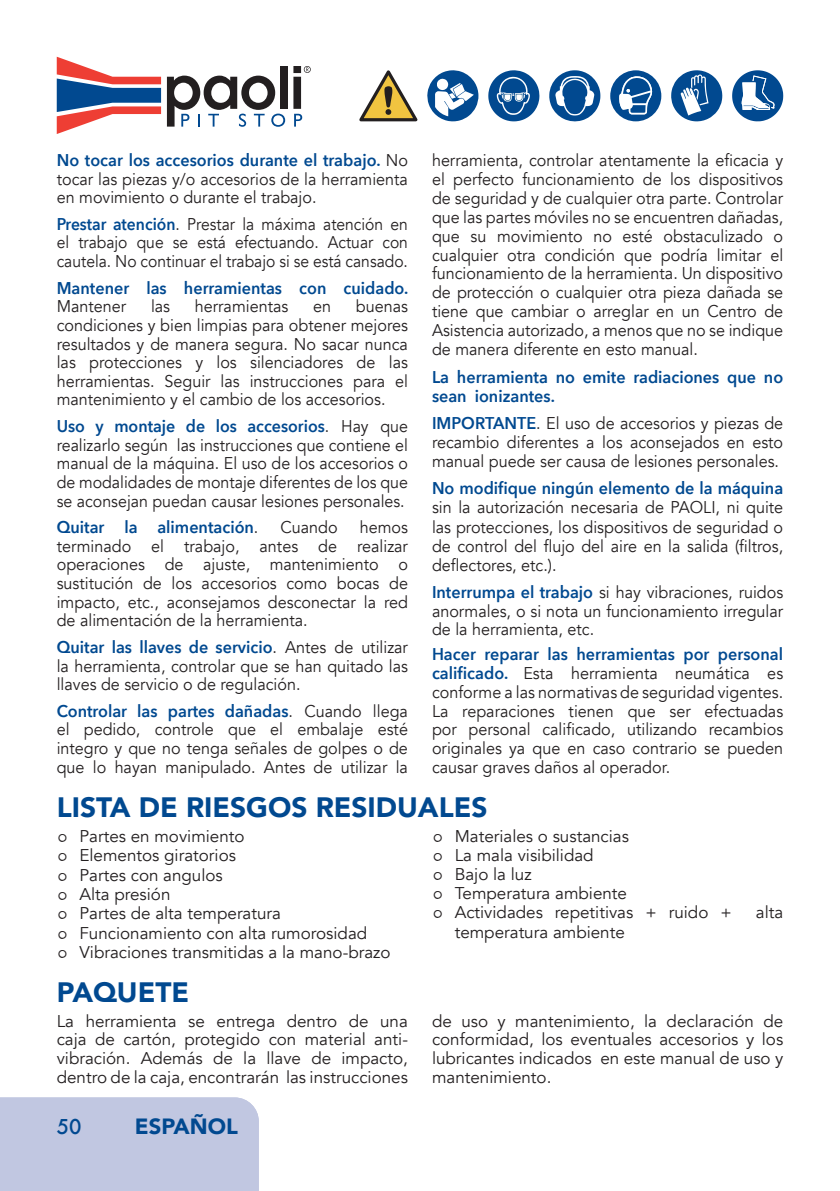
<style>
.page{position:relative;width:840px;height:1191px;background:#fff}
.page>*{position:absolute;margin:0;border:0;box-sizing:border-box;transform-origin:0 0}
.t1{font:900 28px "Avenir";color:#014990}
.corpo_del_testo{font:900 22px "Avenir";color:#014990}
.t2{font:500 20px "Futura";color:#014990}
.corpo_del_testo-2{font:17px/18.6px "Avenir";color:#231f20;text-align:justify;scale:.95 1}
.corpo_del_testo-3{font:17px/19.4px "Avenir";color:#231f20;text-align:justify}
.corpo_del_testo-4{font:17px/18.6px "Avenir";color:#231f20;text-align:justify;scale:.94 1}
.corpo_del_testo-5{font:17px/18.6px "Avenir";color:#231f20;text-align:justify;scale:.92 1}
.corpo_del_testo-6{font:600 17px/18.6px "Avenir Next";color:#014990;scale:.95 1}
.s1{font-family:"Avenir Next";font-weight:600;color:#014990}
.s2{font-family:"Avenir";font-weight:400;color:#231f20}
</style>
<div class="page">
<div style="left:0;top:1097px;width:259px;height:94px;background:#c1c7e1"></div>
<svg style="left:57px;top:57px;width:104px;height:77px"></svg>
<svg style="left:167px;top:76px;width:118px;height:51px"></svg>
<div style="left:279px;top:66px;width:8px;height:43px;background:#231f20"></div>
<svg style="left:293px;top:66px;width:17px;height:61px"></svg>
<svg style="left:427px;top:70px;width:51px;height:52px"></svg>
<svg style="left:488px;top:70px;width:51px;height:51px"></svg>
<svg style="left:549px;top:70px;width:51px;height:52px"></svg>
<svg style="left:732px;top:70px;width:50px;height:51px"></svg>
<svg style="left:671px;top:70px;width:51px;height:51px"></svg>
<svg style="left:359px;top:70px;width:59px;height:52px"></svg>
<svg style="left:610px;top:70px;width:51px;height:51px"></svg>
<p class="corpo_del_testo-2" style="left:57px;top:151px;width:371px"><span class="s1">No tocar los accesorios durante el trabajo.</span> No tocar las piezas y/o accesorios de la herramienta en movimiento o durante el trabajo.</p>
<p class="corpo_del_testo-5" style="left:57px;top:215px;width:383px"><span class="s1">Prestar atención</span>. Prestar la máxima atención en el trabajo que se está efectuando. Actuar con cautela. No continuar el trabajo si se está cansado.</p>
<p class="corpo_del_testo-6" style="left:57px;top:278px;width:371px">Mantener las herramientas con cuidado.<br><span class="s2">Mantener</span></p>
<p class="corpo_del_testo-2" style="left:57px;top:297px;width:371px;text-indent:299px">buenas condiciones y bien limpias para obtener mejores resultados y de manera segura. No sacar nunca las protecciones y los silenciadores de las herramientas. Seguir las instrucciones para el mantenimiento y el cambio de los accesorios.</p>
<p class="corpo_del_testo-4" style="left:57px;top:417px;width:375px"><span class="s1">Uso y montaje de los accesorios</span>. Hay que realizarlo según las instrucciones que contiene el manual de la máquina. El uso de los accesorios o de modalidades de montaje diferentes de los que se aconsejan puedan causar lesiones personales.</p>
<p class="corpo_del_testo-6" style="left:57px;top:517px;width:214px">Quitar la alimentación<span class="s2">.</span></p>
<p class="corpo_del_testo-2" style="left:280px;top:518px;width:62px">Cuando</p>
<p class="corpo_del_testo-2" style="left:151px;top:297px;width:22px">las</p>
<p class="corpo_del_testo-2" style="left:195px;top:297px;width:100px">herramientas</p>
<p class="corpo_del_testo-2" style="left:313px;top:297px;width:20px">en</p>
<p class="corpo_del_testo-2" style="left:57px;top:518px;width:371px;text-indent:303px">hemos terminado el trabajo, antes de realizar operaciones de ajuste, mantenimiento o sustitución de los accesorios como bocas de impacto, etc., aconsejamos desconectar la red de alimentación de la herramienta.</p>
<p class="corpo_del_testo-2" style="left:57px;top:638px;width:371px"><span class="s1">Quitar las llaves de servicio</span>. Antes de utilizar la herramienta, controlar que se han quitado las llaves de servicio o de regulación.</p>
<p class="corpo_del_testo-2" style="left:57px;top:702px;width:371px"><span class="s1">Controlar las partes dañadas</span>. Cuando llega el pedido, controle que el embalaje esté integro y que no tenga señales de golpes o de que lo hayan manipulado. Antes de utilizar la</p>
<p class="corpo_del_testo-2" style="left:432px;top:151px;width:371px">herramienta, controlar atentamente la eficacia y el perfecto funcionamiento de los dispositivos de seguridad y de cualquier otra parte. Controlar que las partes móviles no se encuentren dañadas, que su movimiento no esté obstaculizado o cualquier otra condición que podría limitar el funcionamiento de la herramienta. Un dispositivo de protección o cualquier otra pieza dañada se tiene que cambiar o arreglar en un Centro de Asistencia autorizado, a menos que no se indique de manera diferente en esto manual.</p>
<p class="corpo_del_testo-6" style="left:432px;top:367px;width:371px;line-height:19.2px">La herramienta no emite radiaciones que no sean ionizantes.</p>
<p class="corpo_del_testo-2" style="left:432px;top:414px;width:371px"><span class="s1">IMPORTANTE</span>. El uso de accesorios y piezas de recambio diferentes a los aconsejados en esto manual puede ser causa de lesiones personales.</p>
<p class="corpo_del_testo-2" style="left:432px;top:479px;width:371px;line-height:19.2px"><span class="s1">No modifique ningún elemento de la máquina </span>sin la autorización necesaria de PAOLI, ni quite las protecciones, los dispositivos de seguridad o de control del flujo del aire en la salida (filtros, deflectores, etc.).</p>
<p class="corpo_del_testo-2" style="left:432px;top:583px;width:371px"><span class="s1">Interrumpa el trabajo</span> si hay vibraciones, ruidos anormales, o si nota un funcionamiento irregular de la herramienta, etc.</p>
<p class="corpo_del_testo-2" style="left:432px;top:645px;width:371px"><span class="s1">Hacer reparar las herramientas por personal calificado.</span> Esta herramienta neumática es conforme a las normativas de seguridad vigentes.<br>La reparaciones tienen que ser efectuadas por personal calificado, utilizando recambios originales ya que en caso contrario se pueden causar graves daños al operador.</p>
<h1 class="t1" style="left:57px;top:783px;width:432px">LISTA DE RIESGOS RESIDUALES</h1>
<p class="corpo_del_testo-3" style="left:57px;top:826px;width:335px;text-align:left">⚪ Partes en movimiento<br>⚪ Elementos giratorios<br>⚪ Partes con angulos<br>⚪ Alta presión<br>⚪ Partes de alta temperatura<br>⚪ Funcionamiento con alta rumorosidad<br>⚪ Vibraciones transmitidas a la mano-brazo</p>
<h1 class="t1" style="left:57px;top:968px;width:134px">PAQUETE</h1>
<p class="corpo_del_testo-3" style="left:57px;top:1011px;width:352px;line-height:18.6px">La herramienta se entrega dentro de una caja de cartón, protegido con material anti&shy;vibración. Además de la llave de impacto, dentro de la caja, encontrarán las instrucciones</p>
<p class="corpo_del_testo" style="left:135px;top:1107px;width:105px">ESPAÑOL</p>
<p class="t2" style="left:57px;top:1113px;width:26px">50</p>
<p class="corpo_del_testo" style="left:134px;top:1107px;width:106px">ITALIANO</p>
<p class="corpo_del_testo-3" style="left:432px;top:826px;width:198px">⚪ Materiales o sustancias</p>
<p class="corpo_del_testo-3" style="left:432px;top:845px;width:163px">⚪ La mala visibilidad</p>
<p class="corpo_del_testo-3" style="left:432px;top:865px;width:101px">⚪ Bajo la luz</p>
<p class="corpo_del_testo-3" style="left:432px;top:884px;width:196px">⚪ Temperatura ambiente</p>
<p class="corpo_del_testo-3" style="left:432px;top:903px;width:301px">⚪ Actividades repetitivas + ruido +</p>
<p class="corpo_del_testo-3" style="left:755px;top:903px;width:29px">alta</p>
<p class="corpo_del_testo-3" style="left:454px;top:923px;width:171px">temperatura ambiente</p>
<p class="corpo_del_testo-3" style="left:432px;top:1011px;width:352px">de uso y mantenimiento, la declaración de conformidad, los eventuales accesorios y los lubricantes indicados en este manual de uso y mantenimiento.</p>
</div>
